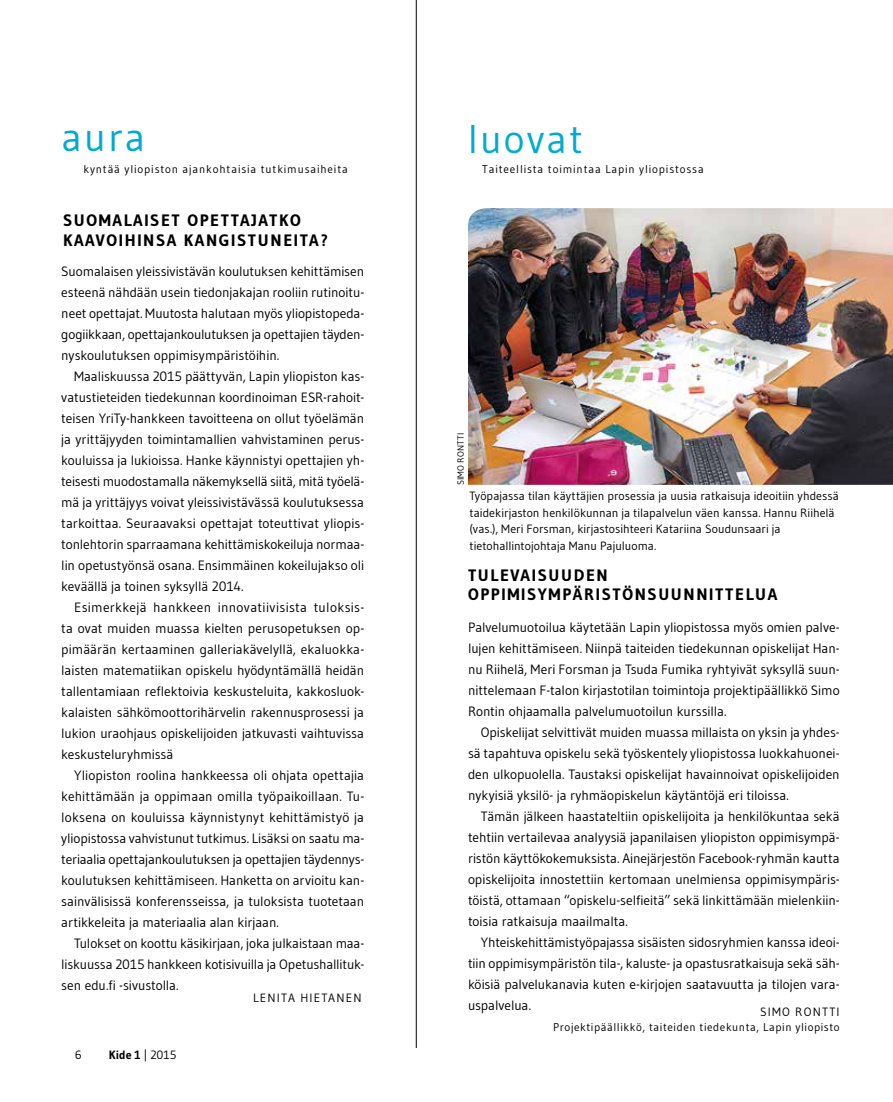
<style>
.page{position:relative;width:893px;height:1102px;background:#fff}
.page>*{position:absolute;margin:0;border:0;box-sizing:border-box;transform-origin:0 0}
.t1{font:40.05px "Gudea";letter-spacing:.05em;color:#00abd2}
.t2{font:700 16.5px/19.8px "Gudea";letter-spacing:.1em;color:#000}
.t3{font:13.5px/21px "Gudea";letter-spacing:-.005em;color:#000;text-align:justify}
.t4{font:12px/16.5px "Gudea";color:#000}
.t5{font:12px "Gudea";letter-spacing:.1em;color:#000}
.t6{font:700 12px "Gudea";color:#000}
.t7{font:11.25px "Gudea";letter-spacing:.075em;color:#000}
.t8{font:11.25px "Gudea";letter-spacing:.05em;color:#000}
.t9{font:9px "Gudea";letter-spacing:.02em;color:#000}
.s1{font-weight:400}
</style>
<div class="page">
<img style="left:468px;top:208px;width:425px;height:277px">
<hr style="left:416px;top:0;width:1px;height:1047px;background:#000">
<h1 class="t1" style="left:62px;top:112px;width:86px">aura</h1>
<p class="t7" style="left:83px;top:162px;width:266px">kyntää yliopiston ajankohtaisia tutkimusaiheita</p>
<p class="t2" style="left:63px;top:210px;width:266px">SUOMALAISET OPETTAJATKO<br>KAAVOIHINSA KANGISTUNEITA?</p>
<p class="t3" style="left:61px;top:260px;width:304px">Suomalaisen yleissivistävän koulutuksen kehittämisen esteenä nähdään usein tiedonjakajan rooliin rutinoitu&shy;neet opettajat. Muutosta halutaan myös yliopistopeda&shy;gogiikkaan, opettajankoulutuksen ja opettajien täyden&shy;nyskoulutuksen oppimisympäristöihin.</p>
<p class="t3" style="left:61px;top:365px;width:304px;text-indent:13px">Maaliskuussa 2015 päättyvän, Lapin yliopiston kas&shy;vatustieteiden tiedekunnan koordinoiman ESR-rahoit&shy;teisen YriTy-hankkeen tavoitteena on ollut työelämän ja yrittäjyyden toimintamallien vahvistaminen perus&shy;kouluissa ja lukioissa. Hanke käynnistyi opettajien yh&shy;teisesti muodostamalla näkemyksellä siitä, mitä työelä&shy;mä ja yrittäjyys voivat yleissivistävässä koulutuksessa tarkoittaa. Seuraavaksi opettajat toteuttivat yliopis&shy;tonlehtorin sparraamana kehittämiskokeiluja normaa&shy;lin opetustyönsä osana. Ensimmäinen kokeilujakso oli keväällä ja toinen syksyllä 2014.</p>
<p class="t3" style="left:61px;top:596px;width:304px;text-indent:13px">Esimerkkejä hankkeen innovatiivisista tuloksis&shy;ta ovat muiden muassa kielten perusopetuksen op&shy;pimäärän kertaaminen galleriakävelyllä, ekaluokka&shy;laisten matematiikan opiskelu hyödyntämällä heidän tallentamiaan reflektoivia keskusteluita, kakkosluok&shy;kalaisten sähkömoottorihärvelin rakennusprosessi ja lukion uraohjaus opiskelijoiden jatkuvasti vaihtuvissa keskusteluryhmissä</p>
<p class="t3" style="left:61px;top:764px;width:304px;text-indent:13px">Yliopiston roolina hankkeessa oli ohjata opettajia kehittämään ja oppimaan omilla työpaikoillaan. Tu&shy;loksena on kouluissa käynnistynyt kehittämistyö ja yliopistossa vahvistunut tutkimus. Lisäksi on saatu ma&shy;teriaalia opettajankoulutuksen ja opettajien täydennys&shy;koulutuksen kehittämiseen. Hanketta on arvioitu kan&shy;sainvälisissä konferensseissa, ja tuloksista tuotetaan artikkeleita ja materiaalia alan kirjaan.</p>
<p class="t3" style="left:61px;top:932px;width:304px;text-indent:13px">Tulokset on koottu käsikirjaan, joka julkaistaan maa&shy;liskuussa 2015 hankkeen kotisivuilla ja Opetushallituk&shy;sen edu.fi -sivustolla.</p>
<p class="t4" style="left:75px;top:1046px;width:8px">6</p>
<p class="t6" style="left:109px;top:1047px;width:69px">Kide 1 <span class="s1">| 2015</span></p>
<p class="t5" style="left:253px;top:990px;width:110px">LENITA HIETANEN</p>
<h1 class="t1" style="left:468px;top:114px;width:117px">luovat</h1>
<p class="t7" style="left:482px;top:162px;width:223px">Taiteellista toimintaa Lapin yliopistossa</p>
<p class="t9" style="left:455px;top:485px;width:54px;rotate:-90deg">SIMO RONTTI</p>
<p class="t4" style="left:469px;top:487px;width:371px">Työpajassa tilan käyttäjien prosessia ja uusia ratkaisuja ideoitiin yhdessä taidekirjaston henkilökunnan ja tilapalvelun väen kanssa. Hannu Riihelä (vas.), Meri Forsman, kirjastosihteeri Katariina Soudunsaari ja tietohallintojohtaja Manu Pajuluoma.</p>
<p class="t2" style="left:468px;top:565px;width:311px">TULEVAISUUDEN<br>OPPIMISYMPÄRISTÖNSUUNNITTELUA</p>
<p class="t3" style="left:468px;top:616px;width:373px">Palvelumuotoilua käytetään Lapin yliopistossa myös omien palve&shy;lujen kehittämiseen. Niinpä taiteiden tiedekunnan opiskelijat Han&shy;nu Riihelä, Meri Forsman ja Tsuda Fumika ryhtyivät syksyllä suun&shy;nittelemaan F-talon kirjastotilan toimintoja projektipäällikkö Simo Rontin ohjaamalla palvelumuotoilun kurssilla.</p>
<p class="t3" style="left:468px;top:721px;width:373px;text-indent:13px">Opiskelijat selvittivät muiden muassa millaista on yksin ja yhdes&shy;sä tapahtuva opiskelu sekä työskentely yliopistossa luokkahuonei&shy;den ulkopuolella. Taustaksi opiskelijat havainnoivat opiskelijoiden nykyisiä yksilö- ja ryhmäopiskelun käytäntöjä eri tiloissa.</p>
<p class="t3" style="left:468px;top:805px;width:373px;text-indent:13px">Tämän jälkeen haastateltiin opiskelijoita ja henkilökuntaa sekä tehtiin vertailevaa analyysiä japanilaisen yliopiston oppimisympä&shy;ristön käyttökokemuksista. Ainejärjestön Facebook-ryhmän kautta opiskelijoita innostettiin kertomaan unelmiensa oppimisympäris&shy;töistä, ottamaan “opiskelu-selfieitä” sekä linkittämään mielenkiin&shy;toisia ratkaisuja maailmalta.</p>
<p class="t3" style="left:468px;top:931px;width:373px;text-indent:13px">Yhteiskehittämistyöpajassa sisäisten sidosryhmien kanssa ideoi&shy;tiin oppimisympäristön tila-, kaluste- ja opastusratkaisuja sekä säh&shy;köisiä palvelukanavia kuten e-kirjojen saatavuutta ja tilojen vara&shy;uspalvelua.</p>
<p class="t5" style="left:760px;top:1004px;width:81px">SIMO RONTTI</p>
<p class="t8" style="left:553px;top:1020px;width:288px">Projektipäällikkö, taiteiden tiedekunta, Lapin yliopisto</p>
</div>
